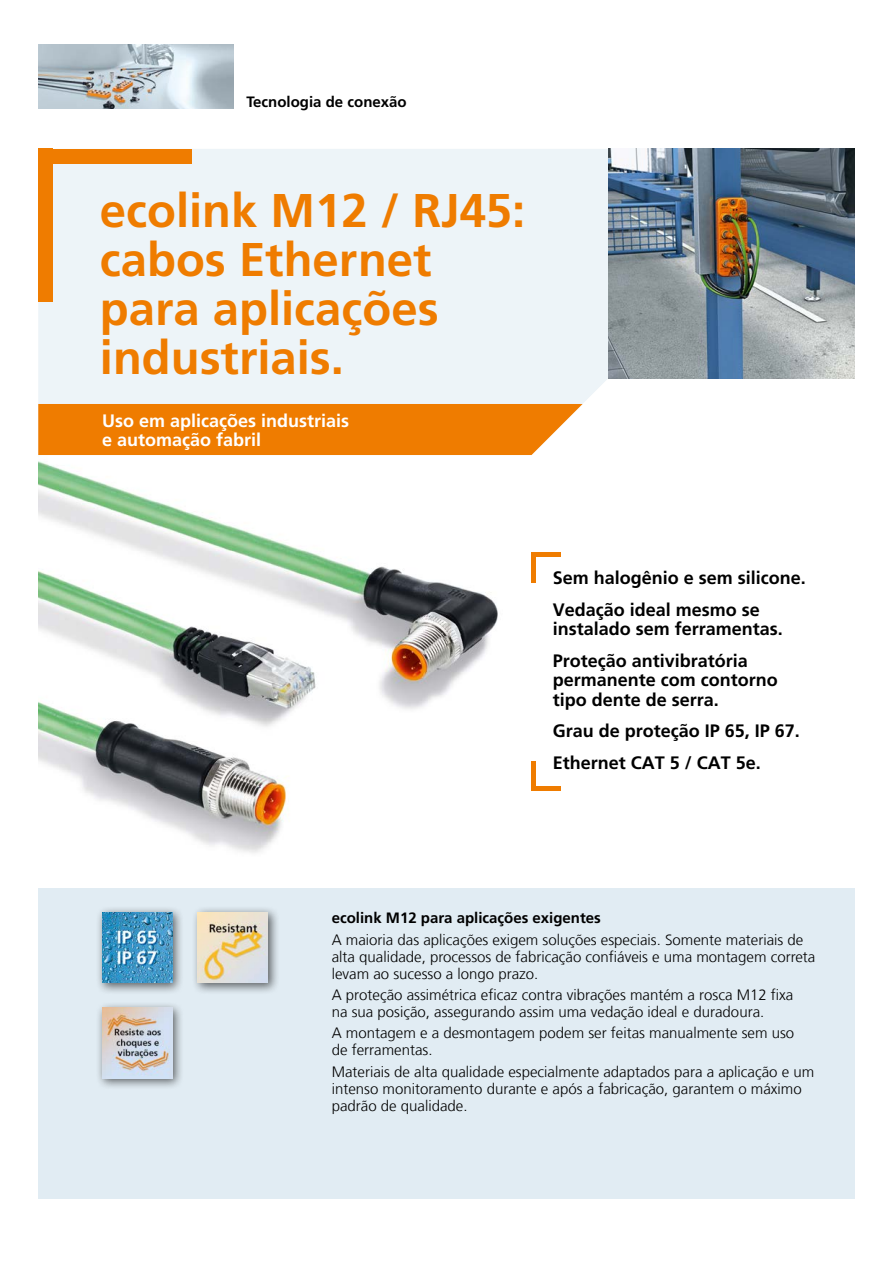
<style>
.page{position:relative;width:893px;height:1263px;background:#fff}
.page>*{position:absolute;margin:0;border:0;box-sizing:border-box;transform-origin:0 0}
.Nh__Headline_31_5_pt{font:700 47.25px/48.9px "Frutiger LT Com";color:#ef7c00}
.Nh__Features_12_pt{font:700 18px/19.2px "Frutiger LT Com";color:#000}
.Nh__Subheadline_12_p{font:700 18px/19.2px "Frutiger LT Com";color:#fff}
.Nh__Fliesstext_lb__1{font:300 15px/17px "Frutiger LT Com";color:#000}
.Nh__Headline_Tabelle{font:700 15px "Frutiger LT Com";color:#000}
</style>
<div class="page">
<img style="left:38px;top:461px;width:468px;height:428px">
<div style="left:38px;top:889px;width:817px;height:310px;background:#e1ecf3"></div>
<div style="left:38px;top:149px;width:570px;height:255px;background:#edf4f8"></div>
<img style="left:608px;top:149px;width:247px;height:229px">
<div style="left:38px;top:404px;width:545px;height:51px;background:#ef7c00"></div>
<div style="left:38px;top:149px;width:153px;height:15px;background:#ef7c00"></div>
<div style="left:38px;top:149px;width:15px;height:153px;background:#ef7c00"></div>
<div style="left:96px;top:906px;width:89px;height:89px;background:#000;opacity:.6"></div>
<img style="left:102px;top:912px;width:70px;height:70px">
<div style="left:192px;top:906px;width:88px;height:89px;background:#000;opacity:.6"></div>
<img style="left:198px;top:912px;width:70px;height:70px">
<div style="left:96px;top:1002px;width:89px;height:88px;background:#000;opacity:.6"></div>
<img style="left:102px;top:1008px;width:70px;height:70px">
<hr style="left:531px;top:553px;width:30px;height:4px;background:#ef7c00">
<div style="left:531px;top:553px;width:5px;height:30px;background:#ef7c00"></div>
<hr style="left:531px;top:787px;width:30px;height:4px;background:#ef7c00">
<div style="left:531px;top:761px;width:5px;height:30px;background:#ef7c00"></div>
<img style="left:38px;top:45px;width:196px;height:63px">
<p class="Nh__Headline_Tabelle" style="left:247px;top:93px;width:162px">Tecnologia de conexão</p>
<p class="Nh__Headline_31_5_pt" style="left:100px;top:186px;width:427px">ecolink M12 / RJ45: cabos Ethernet para aplicações industriais.</p>
<p class="Nh__Subheadline_12_p" style="left:102px;top:411px;width:249px">Uso em aplicações industriais e automação fabril</p>
<p class="Nh__Features_12_pt" style="left:553px;top:569px;width:255px">Sem halogênio e sem silicone.</p>
<p class="Nh__Features_12_pt" style="left:553px;top:600px;width:232px">Vedação ideal mesmo se instalado sem ferramentas.</p>
<p class="Nh__Features_12_pt" style="left:553px;top:651px;width:227px">Proteção antivibratória permanente com contorno tipo dente de serra.</p>
<p class="Nh__Features_12_pt" style="left:553px;top:722px;width:249px">Grau de proteção IP 65, IP 67.</p>
<p class="Nh__Features_12_pt" style="left:553px;top:754px;width:210px">Ethernet CAT 5 / CAT 5e.</p>
<p class="Nh__Headline_Tabelle" style="left:332px;top:909px;width:271px">ecolink M12 para aplicações exigentes</p>
<p class="Nh__Fliesstext_lb__1" style="left:332px;top:931px;width:485px">A maioria das aplicações exigem soluções especiais. Somente materiais de alta qualidade, processos de fabricação confiáveis e uma montagem correta levam ao sucesso a longo prazo.</p>
<p class="Nh__Fliesstext_lb__1" style="left:332px;top:986px;width:463px">A proteção assimétrica eficaz contra vibrações mantém a rosca M12 fixa na sua posição, assegurando assim uma vedação ideal e duradoura.</p>
<p class="Nh__Fliesstext_lb__1" style="left:332px;top:1025px;width:464px">A montagem e a desmontagem podem ser feitas manualmente sem uso de ferramentas.</p>
<p class="Nh__Fliesstext_lb__1" style="left:332px;top:1063px;width:484px">Materiais de alta qualidade especialmente adaptados para a aplicação e um intenso monitoramento durante e após a fabricação, garantem o máximo padrão de qualidade.</p>
</div>
